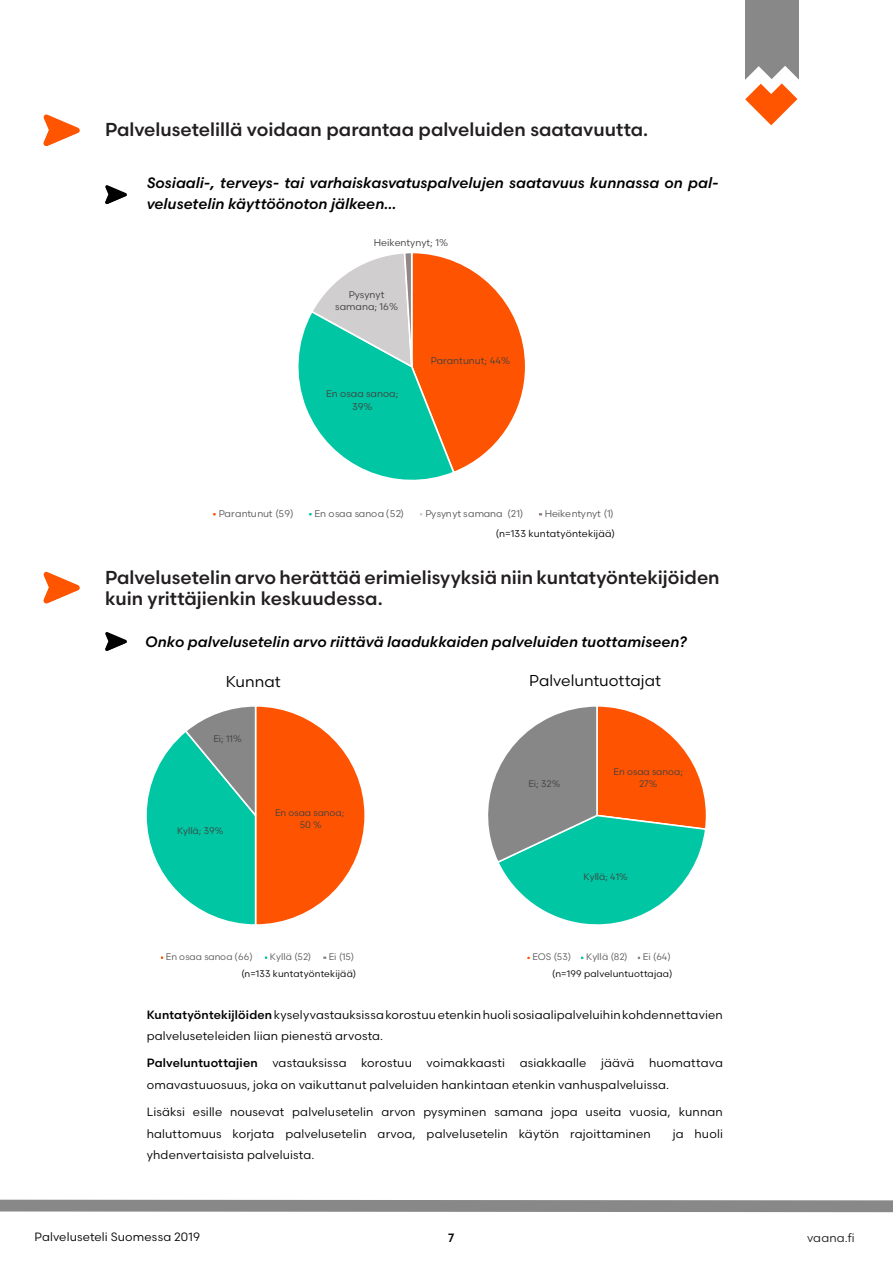
<style>
.page{position:relative;width:893px;height:1263px;background:#fff}
.page>*{position:absolute;margin:0;border:0;box-sizing:border-box;transform-origin:0 0}
.t1{font:500 18.75px/21.5px "Scandia";color:#231f20}
.t2{font:15.75px "Scandia";color:#000}
.t3{font:italic 500 15px/21.5px "Scandia";letter-spacing:.005em;color:#000}
.t4{font:12px/21.5px "Scandia";letter-spacing:.01em;color:#000}
.t5{font:12px "Scandia";letter-spacing:.015em;color:#020304}
.t6{font:12px "Scandia";letter-spacing:.015em;color:#231f20}
.t7{font:500 12px "Scandia";color:#020304}
.t8{font:9.9px/12.3px "Scandia";color:#404040;text-align:center}
.t9{font:9.9px "Scandia";letter-spacing:-.005em;color:#595959}
.t10{font:9.9px "Scandia";letter-spacing:.015em;color:#000}
.t11{font:9.45px/11.9px "Scandia";color:#404040;text-align:center}
.t12{font:9.45px "Scandia";color:#595959}
.t13{font:9.45px "Scandia";letter-spacing:.02em;color:#000}
.s1{font-weight:500}
</style>
<div class="page">
<svg style="left:105px;top:632px;width:22px;height:19px"></svg>
<svg style="left:43px;top:572px;width:37px;height:32px"></svg>
<svg style="left:146px;top:706px;width:219px;height:219px"></svg>
<svg style="left:488px;top:706px;width:218px;height:219px"></svg>
<svg style="left:105px;top:185px;width:22px;height:19px"></svg>
<svg style="left:43px;top:114px;width:37px;height:32px"></svg>
<svg style="left:298px;top:253px;width:227px;height:227px"></svg>
<div style="left:537px;top:511px;width:7px;height:6px;border:2px solid #fff"></div>
<svg style="left:0;top:1199px;width:893px;height:13px;background:#939292"></svg>
<div style="left:745px;top:0;width:53px;height:82px;background:#898888"></div>
<svg style="left:745px;top:66px;width:54px;height:59px"></svg>
<h1 class="t1" style="left:105px;top:118px;width:545px">Palvelusetelillä voidaan parantaa palveluiden saatavuutta.</h1>
<p class="t3" style="left:147px;top:172px;width:573px">Sosiaali-, terveys- tai varhaiskasvatuspalvelujen saatavuus kunnassa on pal&shy;velusetelin käyttöönoton jälkeen...</p>
<p class="t8" style="left:374px;top:237px;width:76px">Heikentynyt; 1%</p>
<p class="t8" style="left:335px;top:288px;width:64px">Pysynyt samana; 16%</p>
<p class="t8" style="left:326px;top:388px;width:74px">En osaa sanoa;<br>39%</p>
<p class="t8" style="left:431px;top:354px;width:81px">Parantunut; 44%</p>
<p class="t9" style="left:219px;top:507px;width:76px">Parantunut (59)</p>
<p class="t9" style="left:315px;top:507px;width:91px">En osaa sanoa (52)</p>
<p class="t9" style="left:425px;top:507px;width:99px">Pysynyt samana (21)</p>
<p class="t9" style="left:545px;top:507px;width:71px">Heikentynyt (1)</p>
<p class="t10" style="left:496px;top:527px;width:121px">(n=133 kuntatyöntekijää)</p>
<h1 class="t1" style="left:105px;top:566px;width:616px">Palvelusetelin arvo herättää erimielisyyksiä niin kuntatyöntekijöiden kuin yrittäjienkin keskuudessa.</h1>
<p class="t3" style="left:145px;top:631px;width:543px">Onko palvelusetelin arvo riittävä laadukkaiden palveluiden tuottamiseen?</p>
<h2 class="t2" style="left:226px;top:671px;width:56px">Kunnat</h2>
<h2 class="t2" style="left:529px;top:671px;width:133px">Palveluntuottajat</h2>
<p class="t11" style="left:213px;top:733px;width:30px">Ei; 11%</p>
<p class="t11" style="left:177px;top:824px;width:48px">Kyllä; 39%</p>
<p class="t11" style="left:275px;top:807px;width:71px">En osaa sanoa;<br>50 %</p>
<p class="t11" style="left:528px;top:778px;width:34px">Ei; 32%</p>
<p class="t11" style="left:614px;top:766px;width:71px">En osaa sanoa;<br>27%</p>
<p class="t11" style="left:584px;top:871px;width:46px">Kyllä; 41%</p>
<p class="t12" style="left:166px;top:950px;width:88px">En osaa sanoa (66)</p>
<p class="t12" style="left:270px;top:950px;width:43px">Kyllä (52)</p>
<p class="t12" style="left:329px;top:950px;width:27px">Ei (15)</p>
<p class="t12" style="left:532px;top:951px;width:40px">EOS (53)</p>
<p class="t12" style="left:586px;top:951px;width:43px">Kyllä (82)</p>
<p class="t12" style="left:643px;top:951px;width:29px">Ei (64)</p>
<p class="t13" style="left:552px;top:968px;width:122px">(n=199 palveluntuottajaa)</p>
<p class="t4" style="left:147px;top:1003px;width:578px"><span class="s1">Kuntatyöntekijlöiden</span> kyselyvastauksissa korostuu etenkin huoli sosiaalipalveluihin kohdennettavien palveluseteleiden liian pienestä arvosta.</p>
<p class="t4" style="left:147px;top:1052px;width:578px"><span class="s1">Palveluntuottajien</span> vastauksissa korostuu voimakkaasti asiakkaalle jäävä huomattava omavastuuosuus, joka on vaikuttanut palveluiden hankintaan etenkin vanhuspalveluissa.</p>
<p class="t4" style="left:147px;top:1101px;width:578px">Lisäksi esille nousevat palvelusetelin arvon pysyminen samana jopa useita vuosia, kunnan haluttomuus korjata palvelusetelin arvoa, palvelusetelin käytön rajoittaminen</p>
<p class="t13" style="left:241px;top:968px;width:116px">(n=133 kuntatyöntekijää)</p>
<p class="t4" style="left:673px;top:1122px;width:52px">ja huoli</p>
<p class="t4" style="left:147px;top:1144px;width:169px">yhdenvertaisista palveluista.</p>
<p class="t5" style="left:35px;top:1229px;width:167px">Palveluseteli Suomessa 2019</p>
<p class="t7" style="left:448px;top:1230px;width:8px">7</p>
<p class="t6" style="left:807px;top:1230px;width:49px">vaana.fi</p>
</div>
